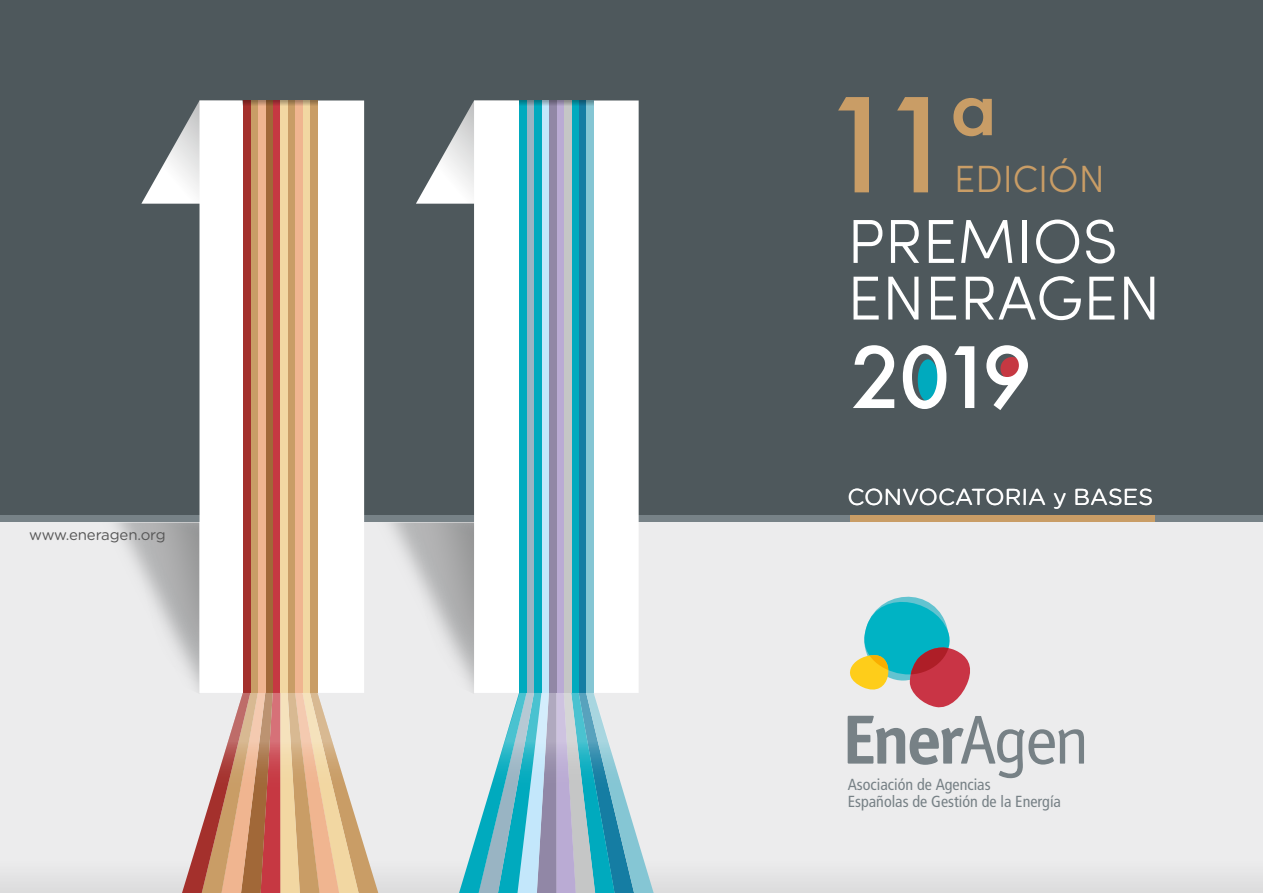
<style>
.page{position:relative;width:1263px;height:893px;background:#fff}
.page>*{position:absolute;margin:0;border:0;box-sizing:border-box;transform-origin:0 0}
.t1{font:500 126.45px "Futura";color:#c99d66}
.t2{font:500 81.9px "Futura";color:#fff}
.t3{font:300 62.25px/56.7px "Sofia Pro";color:#fff}
.t4{font:300 37.95px "Sofia Pro";color:#c99d66}
.t5{font:23.1px "Gotham Rounded";color:#fff}
.t6{font:condensed 16.05px/17px "Frutiger";color:#778186}
.t7{font:15px "Gotham Rounded";letter-spacing:-.01em;color:#575757}
</style>
<div class="page">
<div style="left:0;top:0;width:1263px;height:522px;background:#4e585c"></div>
<div style="left:850px;top:515px;width:306px;height:8px;background:#c99d66"></div>
<div style="left:1156px;top:515px;width:107px;height:7px;background:#778287"></div>
<div style="left:0;top:515px;width:850px;height:8px;background:#778287"></div>
<div style="left:0;top:523px;width:1263px;height:370px;background:#ececed"></div>
<img style="left:102px;top:522px;width:98px;height:170px">
<svg style="left:416px;top:101px;width:58px;height:103px"></svg>
<div style="left:474px;top:101px;width:165px;height:592px;background:#fff"></div>
<img style="left:376px;top:522px;width:98px;height:171px">
<div style="left:579px;top:101px;width:7px;height:592px;background:#157da3"></div>
<div style="left:571px;top:101px;width:8px;height:592px;background:#00aabe"></div>
<div style="left:564px;top:101px;width:7px;height:592px;background:#c5c6c6"></div>
<div style="left:556px;top:101px;width:8px;height:592px;background:#baabd4"></div>
<div style="left:549px;top:101px;width:7px;height:592px;background:#9187a6"></div>
<div style="left:541px;top:101px;width:8px;height:592px;background:#c3e7fb"></div>
<div style="left:534px;top:101px;width:7px;height:592px;background:#00aabe"></div>
<div style="left:586px;top:101px;width:8px;height:592px;background:#85c6d4"></div>
<div style="left:526px;top:101px;width:8px;height:592px;background:#99b4c3"></div>
<div style="left:519px;top:101px;width:7px;height:592px;background:#00aabe"></div>
<svg style="left:519px;top:101px;width:75px;height:28px"></svg>
<svg style="left:141px;top:101px;width:59px;height:103px"></svg>
<div style="left:200px;top:101px;width:164px;height:592px;background:#fff"></div>
<div style="left:310px;top:101px;width:7px;height:592px;background:#c99d66"></div>
<div style="left:302px;top:101px;width:8px;height:592px;background:#f2d7a2"></div>
<div style="left:295px;top:101px;width:8px;height:592px;background:#f0b590"></div>
<div style="left:288px;top:101px;width:7px;height:592px;background:#c99d66"></div>
<div style="left:280px;top:101px;width:8px;height:592px;background:#f2d7a2"></div>
<div style="left:273px;top:101px;width:7px;height:592px;background:#c63842"></div>
<div style="left:265px;top:101px;width:8px;height:592px;background:#a16838"></div>
<div style="left:258px;top:101px;width:7px;height:592px;background:#f0b590"></div>
<div style="left:250px;top:101px;width:8px;height:592px;background:#c99d66"></div>
<div style="left:243px;top:101px;width:7px;height:592px;background:#a4302c"></div>
<svg style="left:243px;top:101px;width:74px;height:28px"></svg>
<svg style="left:455px;top:693px;width:204px;height:200px"></svg>
<svg style="left:178px;top:693px;width:204px;height:200px"></svg>
<svg style="left:848px;top:716px;width:236px;height:62px"></svg>
<svg style="left:850px;top:596px;width:120px;height:112px"></svg>
<svg style="left:912px;top:351px;width:112px;height:51px"></svg>
<div style="left:1000px;top:357px;width:23px;height:23px;background:#c63842;border-radius:50%"></div>
<p class="t7" style="left:29px;top:525px;width:138px">www.eneragen.org</p>
<h1 class="t1" style="left:820px;top:59px;width:181px">11ª</h1>
<h3 class="t4" style="left:954px;top:151px;width:152px">EDICIÓN</h3>
<h3 class="t3" style="left:847px;top:209px;width:315px">PREMIOS<br>ENERAGEN</h3>
<h2 class="t2" style="left:851px;top:321px;width:183px">2019</h2>
<h3 class="t5" style="left:848px;top:481px;width:307px">CONVOCATORIA y BASES</h3>
<p class="t6" style="left:848px;top:776px;width:215px">Asociación de Agencias<br>Españolas de Gestión de la Energía</p>
</div>
